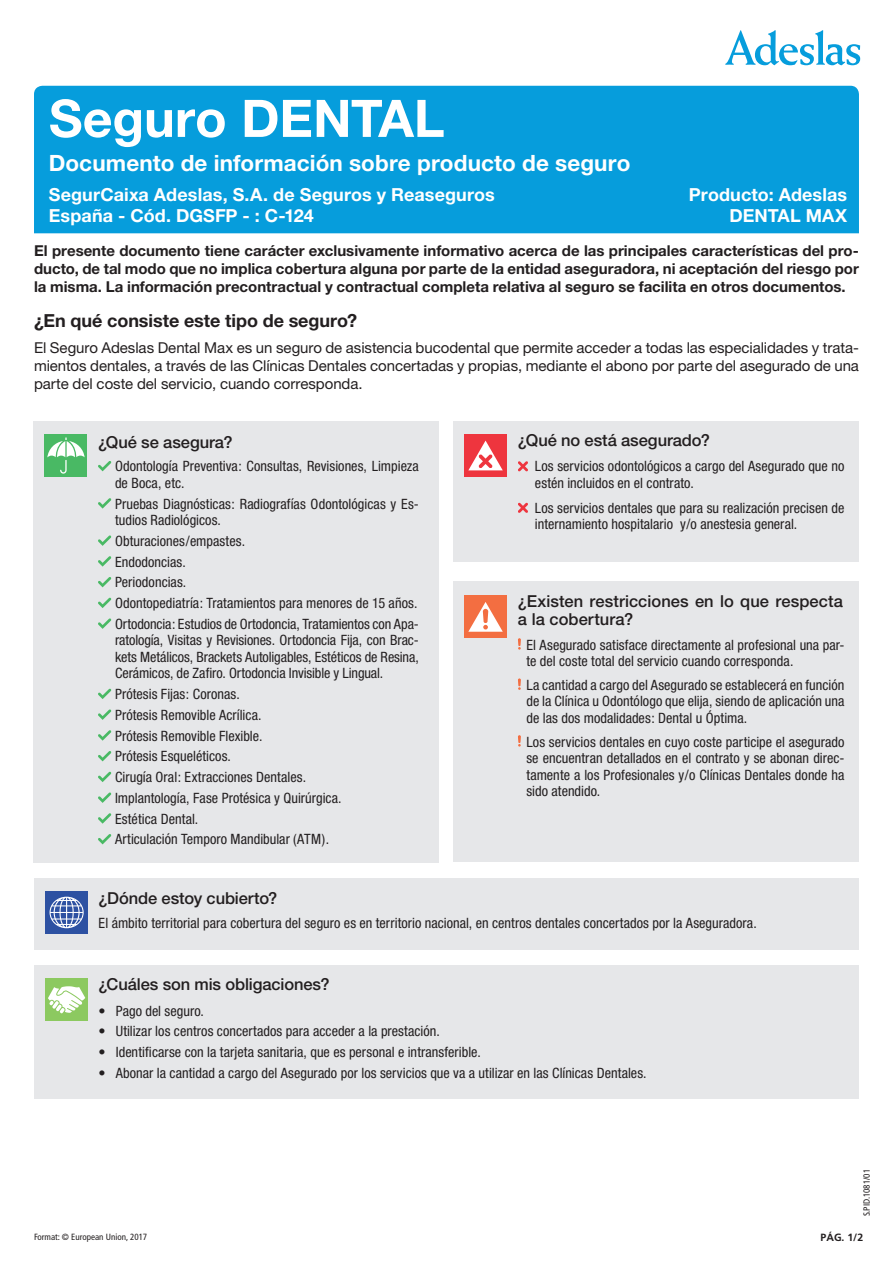
<style>
.page{position:relative;width:893px;height:1263px;background:#fff}
.page>*{position:absolute;margin:0;border:0;box-sizing:border-box;transform-origin:0 0}
.t1{font:700 51.75px "Helvetica Neue";color:#fff}
.t2{font:700 22.5px "Helvetica Neue";letter-spacing:.005em;color:#fff}
.t3{font:700 18px/21.6px "Helvetica Neue";letter-spacing:.005em;color:#fff}
.t4{font:700 18px "Helvetica Neue";letter-spacing:-.005em;color:#231f20}
.t5{font:500 16.5px/18px "Helvetica Neue";color:#231f20}
.t6{font:700 15px/18px "Helvetica Neue";color:#231f20;text-align:justify}
.t7{font:15px/18px "Helvetica Neue";letter-spacing:-.005em;color:#231f20;text-align:justify}
.t8{font:condensed 14.25px/16.5px "Helvetica Neue";letter-spacing:.005em;color:#231f20}
.t9{font:700 10.5px "Frutiger";color:#231f20}
.t10{font:condensed 9px "Frutiger";color:#231f20}
</style>
<div class="page">
<div style="left:34px;top:86px;width:825px;height:147px;background:#069ddc"></div>
<div style="left:33px;top:421px;width:406px;height:441px;background:#e6e7e9"></div>
<svg style="left:98px;top:461px;width:13px;height:10px"></svg>
<svg style="left:98px;top:498px;width:13px;height:11px"></svg>
<svg style="left:98px;top:535px;width:13px;height:11px"></svg>
<svg style="left:98px;top:556px;width:13px;height:11px"></svg>
<svg style="left:98px;top:577px;width:13px;height:10px"></svg>
<svg style="left:98px;top:598px;width:13px;height:10px"></svg>
<svg style="left:98px;top:618px;width:13px;height:11px"></svg>
<svg style="left:98px;top:689px;width:13px;height:10px"></svg>
<svg style="left:98px;top:709px;width:13px;height:11px"></svg>
<svg style="left:98px;top:730px;width:13px;height:11px"></svg>
<svg style="left:98px;top:751px;width:13px;height:10px"></svg>
<svg style="left:98px;top:772px;width:13px;height:10px"></svg>
<svg style="left:98px;top:792px;width:13px;height:11px"></svg>
<svg style="left:98px;top:813px;width:13px;height:11px"></svg>
<svg style="left:98px;top:834px;width:13px;height:10px"></svg>
<div style="left:45px;top:434px;width:42px;height:43px;background:#49b964"></div>
<svg style="left:47px;top:437px;width:38px;height:37px"></svg>
<div style="left:454px;top:421px;width:405px;height:140px;background:#e6e7e9"></div>
<svg style="left:518px;top:461px;width:10px;height:10px"></svg>
<svg style="left:518px;top:503px;width:10px;height:10px"></svg>
<div style="left:464px;top:434px;width:43px;height:43px;background:#ee353e"></div>
<svg style="left:468px;top:441px;width:35px;height:29px"></svg>
<div style="left:454px;top:581px;width:405px;height:281px;background:#e6e7e9"></div>
<svg style="left:518px;top:638px;width:3px;height:12px"></svg>
<svg style="left:518px;top:678px;width:3px;height:12px"></svg>
<svg style="left:518px;top:735px;width:3px;height:11px"></svg>
<div style="left:464px;top:595px;width:43px;height:43px;background:#f36e41"></div>
<svg style="left:468px;top:602px;width:35px;height:30px"></svg>
<div style="left:34px;top:878px;width:825px;height:71px;background:#e6e7e9"></div>
<div style="left:45px;top:891px;width:43px;height:43px;background:#2d51a2"></div>
<svg style="left:50px;top:897px;width:34px;height:31px"></svg>
<svg style="left:725px;top:30px;width:135px;height:35px"></svg>
<div style="left:34px;top:965px;width:825px;height:134px;background:#e6e7e9"></div>
<div style="left:45px;top:978px;width:43px;height:43px;background:#8cc960"></div>
<svg style="left:48px;top:986px;width:37px;height:27px"></svg>
<h1 class="t1" style="left:49px;top:86px;width:397px">Seguro DENTAL</h1>
<h2 class="t2" style="left:49px;top:149px;width:583px">Documento de información sobre producto de seguro</h2>
<p class="t3" style="left:49px;top:183px;width:447px">SegurCaixa Adeslas, S.A. de Seguros y Reaseguros<br>España - Cód. DGSFP - : C-124</p>
<p class="t6" style="left:34px;top:242px;width:826px">El presente documento tiene carácter exclusivamente informativo acerca de las principales características del pro&shy;ducto, de tal modo que no implica cobertura alguna por parte de la entidad aseguradora, ni aceptación del riesgo por la misma. La información precontractual y contractual completa relativa al seguro se facilita en otros documentos.</p>
<p class="t4" style="left:34px;top:309px;width:325px">¿En qué consiste este tipo de seguro?</p>
<p class="t7" style="left:34px;top:339px;width:826px">El Seguro Adeslas Dental Max es un seguro de asistencia bucodental que permite acceder a todas las especialidades y trata&shy;mientos dentales, a través de las Clínicas Dentales concertadas y propias, mediante el abono por parte del asegurado de una parte del coste del servicio, cuando corresponda.</p>
<p class="t3" style="left:689px;top:183px;width:160px;text-align:right">Producto: Adeslas<br>DENTAL MAX</p>
<p class="t5" style="left:98px;top:433px;width:136px">¿Qué se asegura?</p>
<p class="t8" style="left:115px;top:458px;width:305px">Odontología Preventiva: Consultas, Revisiones, Limpieza de Boca, etc.</p>
<p class="t8" style="left:115px;top:495px;width:305px">Pruebas Diagnósticas: Radiografías Odontológicas y Es&shy;tudios Radiológicos.</p>
<p class="t8" style="left:115px;top:530px;width:305px;line-height:20.7px">Obturaciones/empastes.<br>Endodoncias.<br>Periodoncias.<br>Odontopediatría: Tratamientos para menores de 15 años.<br>Ortodoncia: Estudios de Ortodoncia, Tratamientos con Apa-</p>
<p class="t8" style="left:115px;top:632px;width:305px;text-align:justify">ratología, Visitas y Revisiones. Ortodoncia Fija, con Brac&shy;kets Metálicos, Brackets Autoligables, Estéticos de Resina, Cerámicos, de Zafiro. Ortodoncia Invisible y Lingual.</p>
<p class="t8" style="left:115px;top:684px;width:228px;line-height:20.7px">Prótesis Fijas: Coronas.<br>Prótesis Removible Acrílica.<br>Prótesis Removible Flexible.<br>Prótesis Esqueléticos.<br>Cirugía Oral: Extracciones Dentales.<br>Implantología, Fase Protésica y Quirúrgica.<br>Estética Dental.<br>Articulación Temporo Mandibular (ATM).</p>
<p class="t5" style="left:99px;top:888px;width:180px">¿Dónde estoy cubierto?</p>
<p class="t5" style="left:518px;top:431px;width:194px">¿Qué no está asegurado?</p>
<p class="t8" style="left:535px;top:458px;width:311px">Los servicios odontológicos a cargo del Asegurado que no estén incluidos en el contrato.</p>
<p class="t8" style="left:535px;top:499px;width:311px">Los servicios dentales que para su realización precisen de internamiento hospitalario y/o anestesia general.</p>
<p class="t5" style="left:518px;top:592px;width:327px">¿Existen restricciones en lo que respecta a la cobertura?</p>
<p class="t8" style="left:526px;top:636px;width:320px">El Asegurado satisface directamente al profesional una par&shy;te del coste total del servicio cuando corresponda.</p>
<p class="t8" style="left:526px;top:676px;width:320px;text-align:justify">La cantidad a cargo del Asegurado se establecerá en función de la Clínica u Odontólogo que elija, siendo de aplicación una de las dos modalidades: Dental u Óptima.</p>
<p class="t8" style="left:526px;top:733px;width:320px;text-align:justify">Los servicios dentales en cuyo coste participe el asegurado se encuentran detallados en el contrato y se abonan direc&shy;tamente a los Profesionales y/o Clínicas Dentales donde ha sido atendido.</p>
<p class="t8" style="left:99px;top:915px;width:660px">El ámbito territorial para cobertura del seguro es en territorio nacional, en centros dentales concertados por la Aseguradora.</p>
<p class="t5" style="left:99px;top:975px;width:232px">¿Cuáles son mis obligaciones?</p>
<p class="t8" style="left:99px;top:1002px;width:107px">• Pago del seguro.</p>
<p class="t8" style="left:99px;top:1023px;width:343px">• Utilizar los centros concertados para acceder a la prestación.</p>
<p class="t8" style="left:99px;top:1044px;width:384px">• Identificarse con la tarjeta sanitaria, que es personal e intransferible.</p>
<p class="t8" style="left:99px;top:1064px;width:549px">• Abonar la cantidad a cargo del Asegurado por los servicios que va a utilizar en las Clínicas Dentales.</p>
<p class="t10" style="left:862px;top:1216px;width:49px;rotate:-90deg">S.PID.1081/01</p>
<p class="t10" style="left:34px;top:1231px;width:115px">Format: © European Union, 2017</p>
<p class="t9" style="left:821px;top:1231px;width:44px">PÁG. 1/2</p>
</div>
